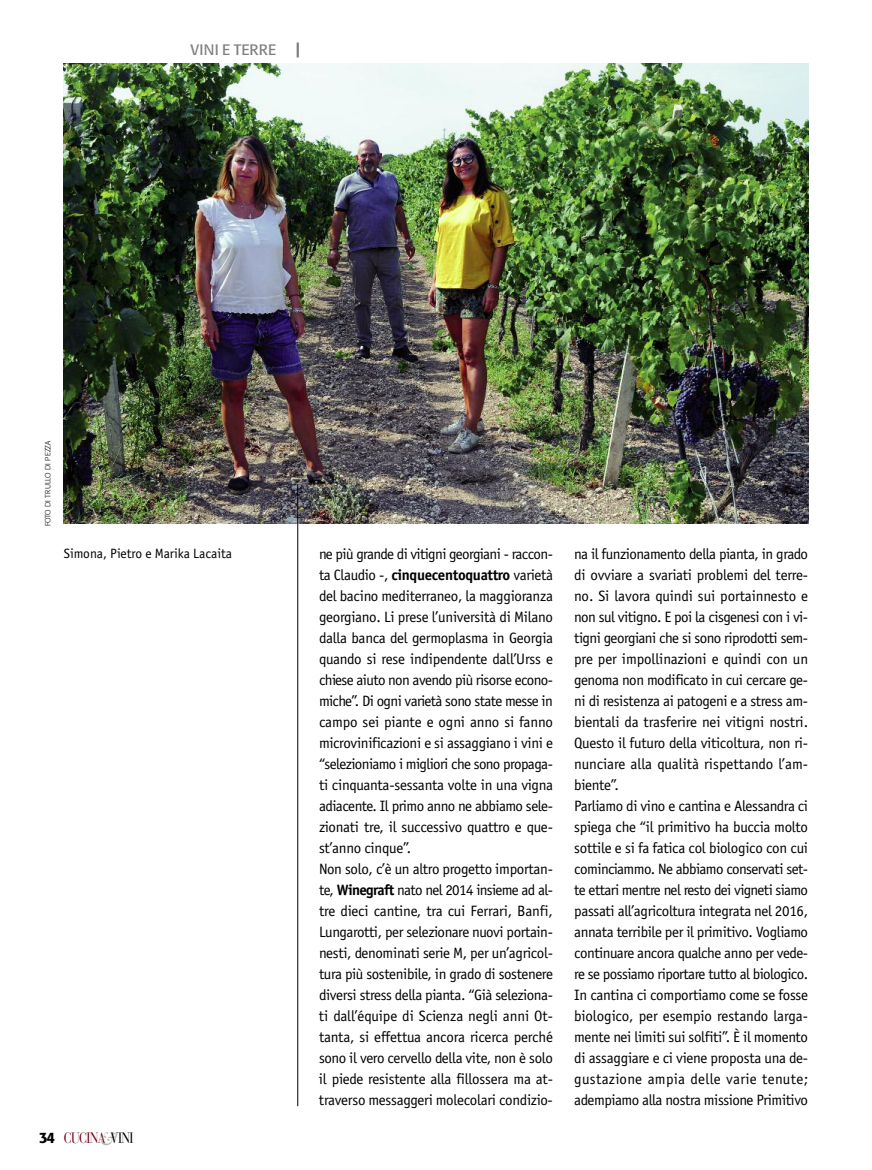
<style>
.page{position:relative;width:872px;height:1170px;background:#fff}
.page>*{position:absolute;margin:0;border:0;box-sizing:border-box;transform-origin:0 0}
.t1{font:15px/21px "Officina Sans";letter-spacing:-.025em;color:#000}
.t2{font:15px "Bauer Bodoni";letter-spacing:-.055em;color:#710019;scale:.8 1}
.t3{font:15px "Formata";letter-spacing:.02em;color:#808080}
.t4{font:13.5px "Officina Sans";color:#000}
.t5{font:300 7.5px "Formata";color:#000}
.s1{font-family:"Formata";font-weight:500;color:#000}
.s2{font-family:"New Baskerville";font-style:italic;font-size:18px;color:#b3b3b3}
.s3{color:#000}
.s4{font-weight:700}
</style>
<div class="page">
<svg style="left:297px;top:43px;width:2px;height:14px"></svg>
<img style="left:64px;top:64px;width:744px;height:459px">
<hr style="left:297px;top:484px;width:1px;height:622px;background:#000">
<p class="t3" style="left:191px;top:44px;width:87px">VINI E TERRE</p>
<p class="t5" style="left:45px;top:526px;width:87px;rotate:-90deg">FOTO DI TRULLO DI PEZZA</p>
<p class="t4" style="left:64px;top:548px;width:170px">Simona, Pietro e Marika Lacaita</p>
<p class="t2" style="left:39px;top:1132px;width:120px"><span class="s1">34</span> CUCINA<span class="s2">&amp;</span><span class="s3">VINI</span></p>
<p class="t1" style="left:319px;top:544px;width:235px">ne più grande di vitigni georgiani - raccon&shy;ta Claudio -, <span class="s4">cinquecentoquattro</span> varietà del bacino mediterraneo, la maggioranza georgiano. Li prese l’università di Milano dalla banca del germoplasma in Georgia quando si rese indipendente dall’Urss e chiese aiuto non avendo più risorse econo&shy;miche”. Di ogni varietà sono state messe in campo sei piante e ogni anno si fanno microvinificazioni e si assaggiano i vini e “selezioniamo i migliori che sono propaga&shy;ti cinquanta-sessanta volte in una vigna adiacente. Il primo anno ne abbiamo sele&shy;zionati tre, il successivo quattro e que&shy;st’anno cinque”.<br>Non solo, c’è un altro progetto importan&shy;te, <span class="s4">Winegraft</span> nato nel 2014 insieme ad al&shy;tre dieci cantine, tra cui Ferrari, Banfi, Lungarotti, per selezionare nuovi portain&shy;nesti, denominati serie M, per un’agricol&shy;tura più sostenibile, in grado di sostenere diversi stress della pianta. “Già seleziona&shy;ti dall’équipe di Scienza negli anni Ot&shy;tanta, si effettua ancora ricerca perché sono il vero cervello della vite, non è solo il piede resistente alla fillossera ma at&shy;traverso messaggeri molecolari condizio-</p>
<p class="t1" style="left:574px;top:544px;width:235px">na il funzionamento della pianta, in grado di ovviare a svariati problemi del terre&shy;no. Si lavora quindi sui portainnesto e non sul vitigno. E poi la cisgenesi con i vi&shy;tigni georgiani che si sono riprodotti sem&shy;pre per impollinazioni e quindi con un genoma non modificato in cui cercare ge&shy;ni di resistenza ai patogeni e a stress am&shy;bientali da trasferire nei vitigni nostri.<br>Questo il futuro della viticoltura, non ri&shy;nunciare alla qualità rispettando l’am&shy;biente”.<br>Parliamo di vino e cantina e Alessandra ci spiega che “il primitivo ha buccia molto sottile e si fa fatica col biologico con cui cominciammo. Ne abbiamo conservati set&shy;te ettari mentre nel resto dei vigneti siamo passati all’agricoltura integrata nel 2016, annata terribile per il primitivo. Vogliamo continuare ancora qualche anno per vede&shy;re se possiamo riportare tutto al biologico.<br>In cantina ci comportiamo come se fosse biologico, per esempio restando larga&shy;mente nei limiti sui solfiti”. È il momento di assaggiare e ci viene proposta una de&shy;gustazione ampia delle varie tenute; adempiamo alla nostra missione Primitivo</p>
</div>
